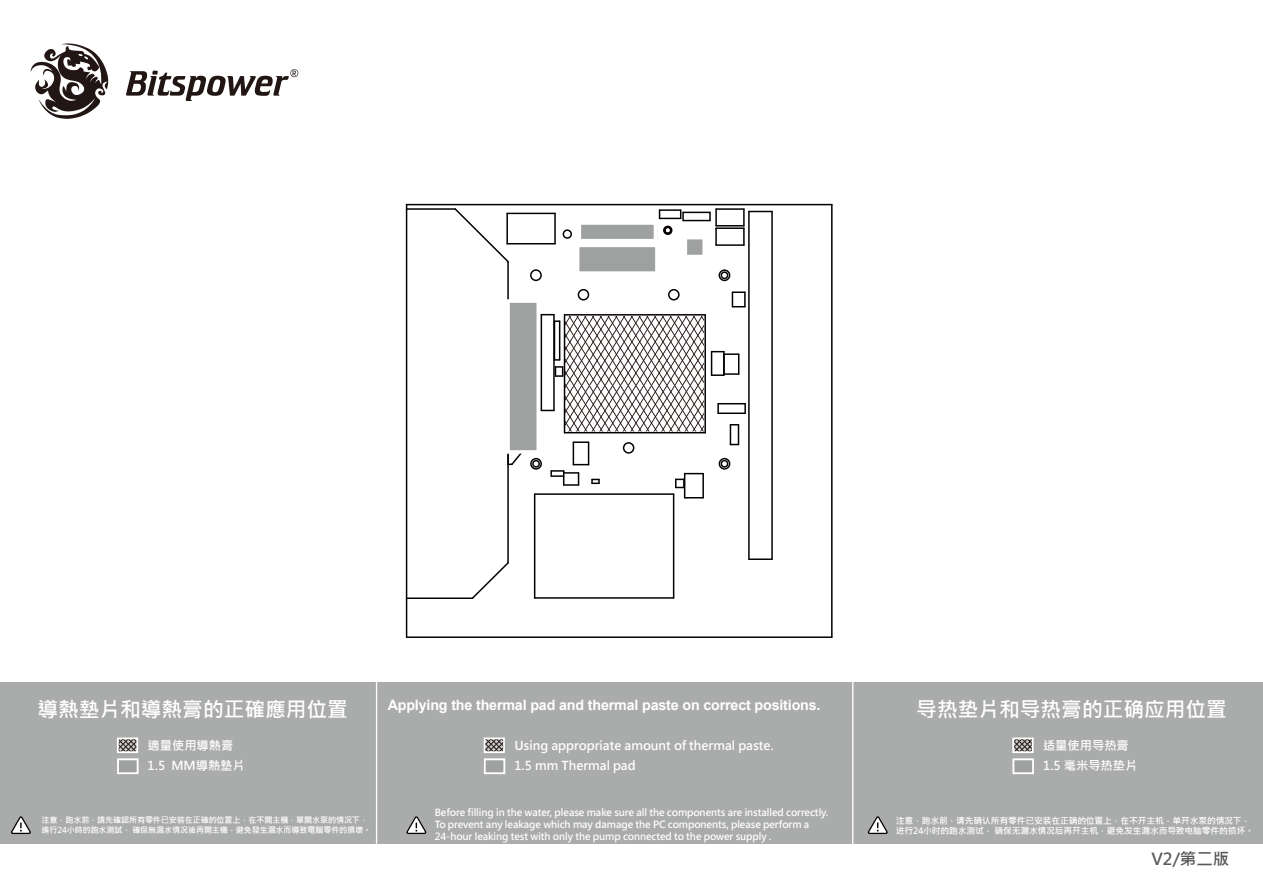
<style>
.page{position:relative;width:1263px;height:893px;background:#fff}
.page>*{position:absolute;margin:0;border:0;box-sizing:border-box;transform-origin:0 0}
.t1{font:700 20.7px "Microsoft Jheng Hei";color:#fff}
.t2{font:700 16.5px "Microsoft Jheng Hei";color:#595757}
.t3{font:700 14.25px "Arial";letter-spacing:-.01em;color:#fff}
.t4{font:700 12.3px/20.5px "Microsoft Jheng Hei";color:#fff}
.t5{font:700 9.75px/11.7px "Microsoft Jheng Hei";letter-spacing:-.01em;color:#fff}
.t6{font:700 8.85px/10.6px "Microsoft Jheng Hei";letter-spacing:-.02em;color:#fff}
.t7{font:700 8.1px/9.8px "Microsoft Jheng Hei";letter-spacing:-.02em;color:#fff}
</style>
<div class="page">
<svg style="left:30px;top:43px;width:79px;height:76px"></svg>
<svg style="left:126px;top:69px;width:172px;height:32px"></svg>
<div style="left:0;top:682px;width:1263px;height:162px;background:#aaabab"></div>
<svg style="left:11px;top:816px;width:20px;height:18px"></svg>
<svg style="left:867px;top:816px;width:21px;height:18px"></svg>
<svg style="left:117px;top:737px;width:21px;height:16px"></svg>
<div style="left:117px;top:758px;width:21px;height:16px;background:#9fa0a0;border:2px solid #fff"></div>
<svg style="left:484px;top:737px;width:21px;height:16px"></svg>
<div style="left:484px;top:758px;width:21px;height:16px;background:#9fa0a0;border:2px solid #fff"></div>
<svg style="left:1012px;top:737px;width:21px;height:16px"></svg>
<div style="left:1013px;top:758px;width:21px;height:16px;background:#9fa0a0;border:2px solid #fff"></div>
<hr style="left:376px;top:673px;width:1px;height:171px;background:#fff">
<hr style="left:852px;top:673px;width:1px;height:175px;background:#fff">
<svg style="left:406px;top:816px;width:21px;height:18px"></svg>
<svg style="left:563px;top:314px;width:143px;height:120px"></svg>
<div style="left:720px;top:271px;width:8px;height:8px;border:2px solid #040000;border-radius:50%"></div>
<div style="left:532px;top:460px;width:8px;height:8px;border:2px solid #040000;border-radius:50%"></div>
<div style="left:721px;top:460px;width:7px;height:8px;border:2px solid #040000;border-radius:50%"></div>
<hr style="left:406px;top:209px;width:1px;height:389px;background:#040000">
<svg style="left:472px;top:563px;width:37px;height:36px"></svg>
<hr style="left:407px;top:597px;width:65px;height:2px;background:#040000">
<hr style="left:407px;top:208px;width:48px;height:2px;background:#040000">
<svg style="left:453px;top:208px;width:57px;height:54px"></svg>
<hr style="left:507px;top:262px;width:2px;height:301px;background:#040000">
<hr style="left:535px;top:493px;width:139px;height:2px;background:#040000">
<hr style="left:673px;top:494px;width:1px;height:104px;background:#040000">
<hr style="left:535px;top:597px;width:139px;height:2px;background:#040000">
<hr style="left:534px;top:494px;width:1px;height:104px;background:#040000">
<hr style="left:771px;top:211px;width:2px;height:348px;background:#040000">
<hr style="left:748px;top:211px;width:2px;height:348px;background:#040000">
<hr style="left:749px;top:558px;width:23px;height:2px;background:#040000">
<hr style="left:507px;top:213px;width:48px;height:1px;background:#040000">
<hr style="left:554px;top:213px;width:2px;height:31px;background:#040000">
<hr style="left:507px;top:243px;width:48px;height:1px;background:#040000">
<hr style="left:506px;top:213px;width:2px;height:31px;background:#040000">
<hr style="left:716px;top:208px;width:28px;height:2px;background:#040000">
<hr style="left:716px;top:225px;width:28px;height:2px;background:#040000">
<hr style="left:716px;top:227px;width:28px;height:2px;background:#040000">
<svg style="left:743px;top:209px;width:29px;height:36px"></svg>
<hr style="left:716px;top:244px;width:28px;height:2px;background:#040000">
<svg style="left:507px;top:454px;width:15px;height:12px"></svg>
<svg style="left:658px;top:209px;width:59px;height:37px"></svg>
<hr style="left:704px;top:315px;width:2px;height:118px;background:#040000">
<hr style="left:564px;top:432px;width:141px;height:1px;background:#040000">
<hr style="left:564px;top:315px;width:1px;height:118px;background:#040000">
<hr style="left:564px;top:314px;width:141px;height:2px;background:#040000">
<hr style="left:702px;top:474px;width:2px;height:24px;background:#040000">
<svg style="left:730px;top:424px;width:9px;height:21px"></svg>
<hr style="left:553px;top:315px;width:2px;height:95px;background:#040000">
<hr style="left:541px;top:315px;width:1px;height:95px;background:#040000">
<svg style="left:541px;top:410px;width:13px;height:1px"></svg>
<svg style="left:541px;top:314px;width:19px;height:8px"></svg>
<hr style="left:559px;top:321px;width:1px;height:39px;background:#040000">
<hr style="left:554px;top:321px;width:1px;height:39px;background:#040000">
<svg style="left:550px;top:441px;width:50px;height:45px"></svg>
<hr style="left:718px;top:412px;width:27px;height:2px;background:#040000">
<svg style="left:717px;top:403px;width:29px;height:10px"></svg>
<svg style="left:711px;top:351px;width:28px;height:25px"></svg>
<svg style="left:732px;top:291px;width:14px;height:16px"></svg>
<svg style="left:675px;top:473px;width:28px;height:25px"></svg>
<svg style="left:554px;top:359px;width:9px;height:18px"></svg>
<div style="left:663px;top:226px;width:9px;height:9px;border:2px solid #040000;border-radius:50%"></div>
<div style="left:530px;top:458px;width:12px;height:12px;border:2px solid #040000;border-radius:50%"></div>
<div style="left:623px;top:442px;width:11px;height:12px;border:2px solid #040000;border-radius:50%"></div>
<hr style="left:407px;top:204px;width:425px;height:1px;background:#040000">
<div style="left:719px;top:269px;width:11px;height:12px;border:2px solid #040000;border-radius:50%"></div>
<div style="left:578px;top:289px;width:11px;height:11px;border:2px solid #040000;border-radius:50%"></div>
<div style="left:563px;top:229px;width:9px;height:10px;border:2px solid #040000;border-radius:50%"></div>
<div style="left:719px;top:458px;width:11px;height:12px;border:2px solid #040000;border-radius:50%"></div>
<div style="left:668px;top:289px;width:12px;height:11px;border:2px solid #040000;border-radius:50%"></div>
<div style="left:530px;top:269px;width:12px;height:12px;border:2px solid #040000;border-radius:50%"></div>
<hr style="left:831px;top:205px;width:1px;height:432px;background:#040000">
<hr style="left:407px;top:636px;width:425px;height:2px;background:#040000">
<hr style="left:406px;top:598px;width:1px;height:39px;background:#040000">
<div style="left:506px;top:299px;width:34px;height:155px;background:#9fa0a0;border:3px solid #fff"></div>
<div style="left:578px;top:221px;width:79px;height:21px;background:#9fa0a0;border:3px solid #fff"></div>
<div style="left:576px;top:244px;width:83px;height:31px;background:#9fa0a0;border:3px solid #fff"></div>
<div style="left:684px;top:236px;width:22px;height:22px;background:#9fa0a0;border:3px solid #fff"></div>
<h1 class="t1" style="left:37px;top:697px;width:312px">導熱墊片和導熱膏的正確應用位置</h1>
<h1 class="t1" style="left:916px;top:697px;width:312px">导热垫片和导热膏的正确应用位置</h1>
<p class="t4" style="left:148px;top:735px;width:99px">適量使用導熱膏<br>1.5 MM導熱墊片</p>
<p class="t4" style="left:514px;top:735px;width:261px">Using appropriate amount of thermal paste.<br>1.5 mm Thermal pad</p>
<p class="t4" style="left:1043px;top:735px;width:96px">适量使用导热膏<br>1.5 毫米导热垫片</p>
<h3 class="t3" style="left:388px;top:695px;width:434px">Applying the thermal pad and thermal paste on correct positions.</h3>
<p class="t5" style="left:435px;top:807px;width:395px">Before filling in the water, please make sure all the components are installed correctly.<br>To prevent any leakage which may damage the PC components, please perform a<br>24-hour leaking test with only the pump connected to the power supply .</p>
<p class="t7" style="left:42px;top:815px;width:331px">注意，跑水前，請先確認所有零件已安裝在正確的位置上，在不開主機，單開水泵的情况下，進行24小時的跑水測試， 確保無漏水情况後再開主機，避免發生漏水而導致電腦零件的損壞。</p>
<p class="t6" style="left:896px;top:815px;width:360px">注意，跑水前，请先确认所有零件已安装在正确的位置上，在不开主机，单开水泵的情况下，进行24小时的跑水测试， 确保无漏水情况后再开主机，避免发生漏水而导致电脑零件的损坏。</p>
<h2 class="t2" style="left:1151px;top:849px;width:79px">V2/第二版</h2>
</div>
